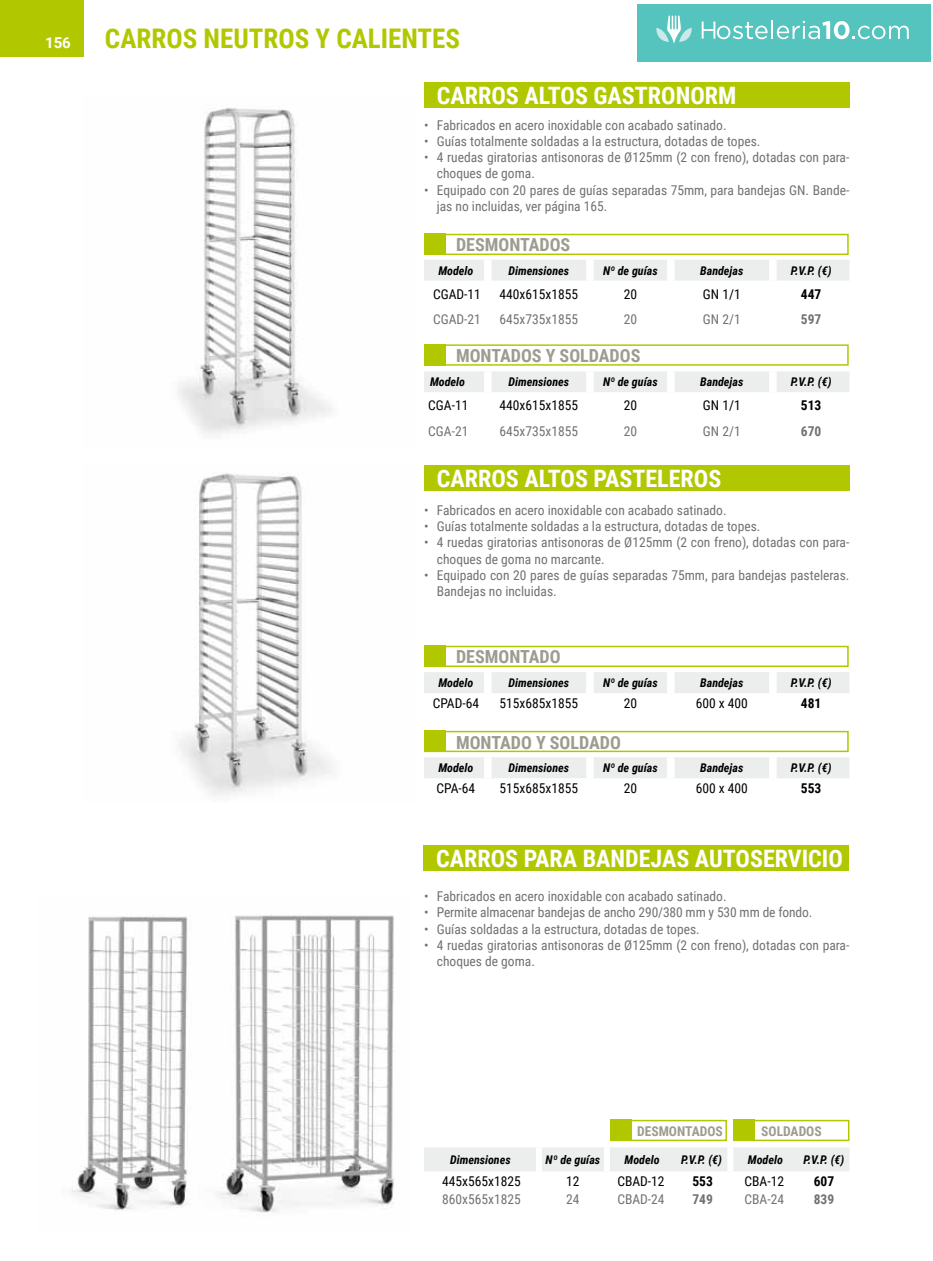
<style>
.page{position:relative;width:933px;height:1261px;background:#fff}
.page>*{position:absolute;margin:0;border:0;box-sizing:border-box;transform-origin:0 0}
.t1{font:700 27px "Roboto Condensed";color:#b1c800}
.t2{font:700 24px "Roboto Condensed";color:#fff}
.t3{font:700 18px "Roboto Condensed";color:#9d9c8e}
.t4{font:700 15px "Roboto";color:#fff}
.t5{font:13.5px/16.2px "Roboto Condensed";color:#707172}
.t6{font:13.5px "Roboto Condensed";color:#000}
.t7{font:700 13.5px "Roboto Condensed";color:#9d9c8e}
.t8{font:700 13.5px "Roboto Condensed";color:#000}
.t9{font:700 13.5px "Roboto Condensed";color:#707172}
.t10{font:italic 700 12px "Roboto Condensed";color:#000}
</style>
<div class="page">
<img style="left:178px;top:108px;width:154px;height:326px">
<img style="left:179px;top:473px;width:153px;height:322px">
<div style="left:424px;top:82px;width:425px;height:26px;background:#b1c800"></div>
<div style="left:424px;top:260px;width:425px;height:21px;background:#eceded"></div>
<div style="left:484px;top:260px;width:7px;height:21px;background:#fff"></div>
<div style="left:586px;top:260px;width:7px;height:21px;background:#fff"></div>
<div style="left:667px;top:260px;width:7px;height:21px;background:#fff"></div>
<div style="left:769px;top:260px;width:7px;height:21px;background:#fff"></div>
<div style="left:424px;top:371px;width:425px;height:21px;background:#eceded"></div>
<div style="left:484px;top:371px;width:7px;height:21px;background:#fff"></div>
<div style="left:586px;top:371px;width:7px;height:21px;background:#fff"></div>
<div style="left:667px;top:371px;width:7px;height:21px;background:#fff"></div>
<div style="left:769px;top:371px;width:7px;height:21px;background:#fff"></div>
<div style="left:425px;top:344px;width:423px;height:21px;border:2px solid #b1c800"></div>
<div style="left:425px;top:234px;width:423px;height:21px;border:2px solid #b1c800"></div>
<div style="left:424px;top:465px;width:425px;height:26px;background:#b1c800"></div>
<div style="left:424px;top:672px;width:425px;height:21px;background:#eceded"></div>
<div style="left:484px;top:672px;width:7px;height:21px;background:#fff"></div>
<div style="left:586px;top:672px;width:7px;height:21px;background:#fff"></div>
<div style="left:667px;top:672px;width:7px;height:21px;background:#fff"></div>
<div style="left:769px;top:672px;width:7px;height:21px;background:#fff"></div>
<div style="left:425px;top:645px;width:423px;height:22px;border:2px solid #b1c800"></div>
<div style="left:424px;top:757px;width:425px;height:21px;background:#eceded"></div>
<div style="left:484px;top:757px;width:7px;height:21px;background:#fff"></div>
<div style="left:586px;top:757px;width:7px;height:21px;background:#fff"></div>
<div style="left:667px;top:757px;width:7px;height:21px;background:#fff"></div>
<div style="left:769px;top:757px;width:7px;height:21px;background:#fff"></div>
<div style="left:425px;top:730px;width:423px;height:22px;border:2px solid #b1c800"></div>
<img style="left:71px;top:916px;width:117px;height:294px">
<img style="left:217px;top:915px;width:178px;height:298px">
<div style="left:423px;top:845px;width:425px;height:25px;background:#b1c800"></div>
<div style="left:424px;top:1147px;width:425px;height:24px;background:#eceded"></div>
<div style="left:536px;top:1147px;width:6px;height:24px;background:#fff"></div>
<div style="left:604px;top:1147px;width:6px;height:24px;background:#fff"></div>
<div style="left:727px;top:1147px;width:6px;height:24px;background:#fff"></div>
<div style="left:610px;top:1119px;width:117px;height:21px;border:2px solid #b1c800"></div>
<div style="left:733px;top:1119px;width:116px;height:21px;border:2px solid #b1c800"></div>
<div style="left:425px;top:234px;width:21px;height:21px;background:#b1c800"></div>
<div style="left:425px;top:344px;width:21px;height:21px;background:#b1c800"></div>
<div style="left:425px;top:645px;width:21px;height:22px;background:#b1c800"></div>
<div style="left:425px;top:730px;width:21px;height:22px;background:#b1c800"></div>
<div style="left:610px;top:1119px;width:21px;height:21px;background:#b1c800"></div>
<div style="left:733px;top:1119px;width:21px;height:21px;background:#b1c800"></div>
<div style="left:0;top:0;width:84px;height:57px;background:#b1c800"></div>
<div style="left:637px;top:4px;width:293px;height:57px;background:#55c3be"></div>
<svg style="left:701px;top:21px;width:207px;height:18px"></svg>
<svg style="left:656px;top:16px;width:36px;height:28px"></svg>
<p class="t4" style="left:45px;top:32px;width:27px">156</p>
<h1 class="t1" style="left:105px;top:20px;width:356px">CARROS NEUTROS Y CALIENTES</h1>
<h2 class="t2" style="left:437px;top:79px;width:301px">CARROS ALTOS GASTRONORM</h2>
<p class="t5" style="left:424px;top:116px;width:304px">• Fabricados en acero inoxidable con acabado satinado.</p>
<p class="t5" style="left:424px;top:132px;width:338px">• Guías totalmente soldadas a la estructura, dotadas de topes.</p>
<p class="t5" style="left:437px;top:149px;width:414px;text-indent:-13px">• 4 ruedas giratorias antisonoras de Ø125mm (2 con freno), dotadas con para&shy;choques de goma.</p>
<p class="t5" style="left:437px;top:181px;width:414px;text-indent:-13px">• Equipado con 20 pares de guías separadas 75mm, para bandejas GN. Bande&shy;jas no incluidas, ver página 165.</p>
<h3 class="t3" style="left:456px;top:232px;width:116px">DESMONTADOS</h3>
<p class="t10" style="left:438px;top:262px;width:37px">Modelo</p>
<p class="t10" style="left:508px;top:262px;width:62px">Dimensiones</p>
<p class="t10" style="left:603px;top:262px;width:56px">Nº de guías</p>
<p class="t10" style="left:700px;top:262px;width:45px">Bandejas</p>
<p class="t10" style="left:790px;top:262px;width:42px">P.V.P. (€)</p>
<p class="t6" style="left:433px;top:284px;width:49px">CGAD-11</p>
<p class="t6" style="left:499px;top:284px;width:80px">440x615x1855</p>
<p class="t6" style="left:623px;top:284px;width:15px">20</p>
<p class="t6" style="left:703px;top:284px;width:39px">GN 1/1</p>
<p class="t8" style="left:800px;top:284px;width:22px">447</p>
<p class="t5" style="left:433px;top:310px;width:49px">CGAD-21</p>
<p class="t5" style="left:499px;top:310px;width:80px">645x735x1855</p>
<p class="t5" style="left:623px;top:310px;width:15px">20</p>
<p class="t5" style="left:703px;top:310px;width:39px">GN 2/1</p>
<p class="t9" style="left:800px;top:310px;width:22px">597</p>
<h3 class="t3" style="left:456px;top:343px;width:186px">MONTADOS Y SOLDADOS</h3>
<p class="t10" style="left:430px;top:373px;width:37px">Modelo</p>
<p class="t10" style="left:508px;top:373px;width:62px">Dimensiones</p>
<p class="t10" style="left:603px;top:373px;width:56px">Nº de guías</p>
<p class="t10" style="left:700px;top:373px;width:45px">Bandejas</p>
<p class="t10" style="left:790px;top:373px;width:42px">P.V.P. (€)</p>
<p class="t6" style="left:428px;top:396px;width:42px">CGA-11</p>
<p class="t6" style="left:499px;top:396px;width:80px">440x615x1855</p>
<p class="t6" style="left:623px;top:396px;width:15px">20</p>
<p class="t6" style="left:703px;top:396px;width:39px">GN 1/1</p>
<p class="t8" style="left:800px;top:396px;width:22px">513</p>
<p class="t5" style="left:428px;top:422px;width:42px">CGA-21</p>
<p class="t5" style="left:499px;top:422px;width:80px">645x735x1855</p>
<p class="t5" style="left:623px;top:422px;width:15px">20</p>
<p class="t5" style="left:703px;top:422px;width:39px">GN 2/1</p>
<p class="t9" style="left:800px;top:421px;width:22px">670</p>
<h2 class="t2" style="left:437px;top:462px;width:286px">CARROS ALTOS PASTELEROS</h2>
<p class="t5" style="left:424px;top:501px;width:304px">• Fabricados en acero inoxidable con acabado satinado.</p>
<p class="t5" style="left:424px;top:517px;width:338px">• Guías totalmente soldadas a la estructura, dotadas de topes.</p>
<p class="t5" style="left:437px;top:534px;width:414px;text-indent:-13px">• 4 ruedas giratorias antisonoras de Ø125mm (2 con freno), dotadas con para&shy;choques de goma no marcante.</p>
<p class="t5" style="left:437px;top:566px;width:414px;text-indent:-13px">• Equipado con 20 pares de guías separadas 75mm, para bandejas pasteleras.<br>Bandejas no incluidas.</p>
<h3 class="t3" style="left:456px;top:644px;width:106px">DESMONTADO</h3>
<p class="t10" style="left:438px;top:674px;width:37px">Modelo</p>
<p class="t10" style="left:508px;top:674px;width:62px">Dimensiones</p>
<p class="t10" style="left:603px;top:674px;width:56px">Nº de guías</p>
<p class="t10" style="left:700px;top:674px;width:45px">Bandejas</p>
<p class="t10" style="left:790px;top:674px;width:42px">P.V.P. (€)</p>
<p class="t6" style="left:432px;top:693px;width:48px">CPAD-64</p>
<p class="t6" style="left:499px;top:693px;width:80px">515x685x1855</p>
<p class="t6" style="left:623px;top:693px;width:15px">20</p>
<p class="t6" style="left:695px;top:693px;width:54px">600 x 400</p>
<p class="t8" style="left:800px;top:693px;width:22px">481</p>
<h3 class="t3" style="left:456px;top:729px;width:166px">MONTADO Y SOLDADO</h3>
<p class="t10" style="left:438px;top:759px;width:37px">Modelo</p>
<p class="t10" style="left:508px;top:759px;width:62px">Dimensiones</p>
<p class="t10" style="left:603px;top:759px;width:56px">Nº de guías</p>
<p class="t10" style="left:700px;top:759px;width:45px">Bandejas</p>
<p class="t10" style="left:790px;top:759px;width:42px">P.V.P. (€)</p>
<p class="t6" style="left:436px;top:778px;width:40px">CPA-64</p>
<p class="t6" style="left:499px;top:778px;width:80px">515x685x1855</p>
<p class="t6" style="left:623px;top:778px;width:15px">20</p>
<p class="t6" style="left:695px;top:778px;width:54px">600 x 400</p>
<p class="t8" style="left:800px;top:778px;width:22px">553</p>
<h2 class="t2" style="left:436px;top:841px;width:408px">CARROS PARA BANDEJAS AUTOSERVICIO</h2>
<p class="t5" style="left:424px;top:887px;width:304px">• Fabricados en acero inoxidable con acabado satinado.</p>
<p class="t5" style="left:424px;top:903px;width:390px">• Permite almacenar bandejas de ancho 290/380 mm y 530 mm de fondo.</p>
<p class="t5" style="left:424px;top:920px;width:277px">• Guías soldadas a la estructura, dotadas de topes.</p>
<p class="t5" style="left:437px;top:936px;width:414px;text-indent:-13px">• 4 ruedas giratorias antisonoras de Ø125mm (2 con freno), dotadas con para&shy;choques de goma.</p>
<p class="t7" style="left:637px;top:1121px;width:87px">DESMONTADOS</p>
<p class="t7" style="left:761px;top:1121px;width:62px">SOLDADOS</p>
<p class="t10" style="left:450px;top:1150px;width:62px">Dimensiones</p>
<p class="t10" style="left:545px;top:1150px;width:56px">Nº de guías</p>
<p class="t10" style="left:624px;top:1150px;width:37px">Modelo</p>
<p class="t10" style="left:681px;top:1150px;width:42px">P.V.P. (€)</p>
<p class="t10" style="left:748px;top:1150px;width:37px">Modelo</p>
<p class="t10" style="left:803px;top:1150px;width:42px">P.V.P. (€)</p>
<p class="t6" style="left:442px;top:1171px;width:80px">445x565x1825</p>
<p class="t6" style="left:566px;top:1171px;width:15px">12</p>
<p class="t6" style="left:617px;top:1171px;width:49px">CBAD-12</p>
<p class="t8" style="left:692px;top:1171px;width:22px">553</p>
<p class="t6" style="left:744px;top:1171px;width:41px">CBA-12</p>
<p class="t8" style="left:813px;top:1171px;width:22px">607</p>
<p class="t5" style="left:442px;top:1190px;width:80px">860x565x1825</p>
<p class="t5" style="left:566px;top:1190px;width:15px">24</p>
<p class="t5" style="left:617px;top:1190px;width:49px">CBAD-24</p>
<p class="t9" style="left:692px;top:1189px;width:22px">749</p>
<p class="t5" style="left:744px;top:1190px;width:41px">CBA-24</p>
<p class="t9" style="left:813px;top:1189px;width:22px">839</p>
</div>
